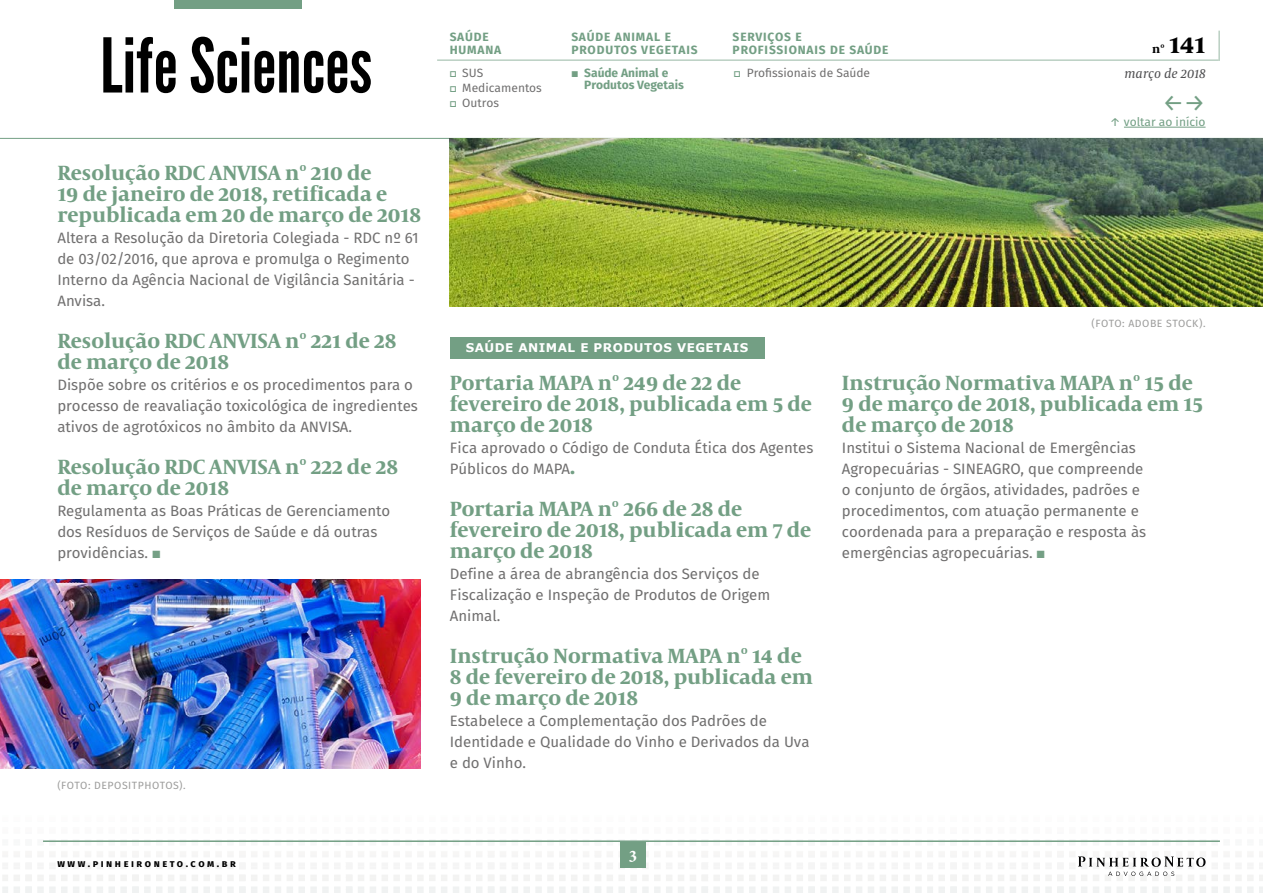
<style>
.page{position:relative;width:1263px;height:893px;background:#fff}
.page>*{position:absolute;margin:0;border:0;box-sizing:border-box;transform-origin:0 0}
.t1{font:700 25.5px "Capitolium News 2";color:#000}
.t2{font:24px "Fira Sans";color:#739f84}
.t3{font:700 21px/21px "Capitolium News 2";color:#739f84}
.t4{font:700 18px "Minion Pro";color:#fff}
.t5{font:15px/21px "Fira Sans";color:#706f6f}
.t6{font:italic 13.5px "Capitolium News 2";letter-spacing:.01em;color:#4e4e50}
.t7{font:700 12px/13px "Fira Sans";letter-spacing:.07em;color:#739f84}
.t8{font:12px/15px "Fira Sans";color:#706f6f}
.t9{font:700 12px/12px "Fira Sans";color:#739f84}
.t10{font:700 12px "Verdana";letter-spacing:.04em;color:#fff}
.t11{font:12px "Fira Sans";color:#739f84}
.t12{font:10.5px "Fira Sans";letter-spacing:.05em;color:#9d9d9c}
.t13{font:700 10.2px "Fira Sans";letter-spacing:.25em;color:#000}
.s1{font-family:"Tisa Sans Pro";color:#75a085}
.s2{font-family:"Tisa Sans Pro";color:#739f84}
.s3{font-family:"Tisa Sans Pro";font-weight:400}
.s4{font-size:12px}
.s5{font-family:"Capitolium News 2";font-weight:700;font-size:21px;color:#739f84}
</style>
<div class="page">
<svg style="left:453px;top:875px;width:6px;height:18px"></svg>
<svg style="left:441px;top:875px;width:6px;height:18px"></svg>
<svg style="left:382px;top:875px;width:53px;height:18px"></svg>
<svg style="left:370px;top:875px;width:6px;height:18px"></svg>
<svg style="left:358px;top:875px;width:6px;height:18px"></svg>
<svg style="left:287px;top:875px;width:65px;height:18px"></svg>
<svg style="left:275px;top:875px;width:6px;height:18px"></svg>
<svg style="left:263px;top:875px;width:6px;height:18px"></svg>
<svg style="left:192px;top:875px;width:65px;height:18px"></svg>
<svg style="left:180px;top:875px;width:6px;height:18px"></svg>
<svg style="left:168px;top:875px;width:6px;height:18px"></svg>
<svg style="left:109px;top:875px;width:53px;height:18px"></svg>
<svg style="left:97px;top:875px;width:6px;height:18px"></svg>
<svg style="left:85px;top:875px;width:6px;height:18px"></svg>
<hr style="left:2px;top:892px;width:30px;height:1px;background:#f0f2f2">
<hr style="left:2px;top:882px;width:30px;height:3px;background:#f3f3f2">
<svg style="left:14px;top:875px;width:65px;height:18px"></svg>
<svg style="left:2px;top:875px;width:6px;height:17px"></svg>
<svg style="left:868px;top:875px;width:6px;height:18px"></svg>
<svg style="left:856px;top:875px;width:6px;height:18px"></svg>
<svg style="left:785px;top:875px;width:65px;height:18px"></svg>
<svg style="left:773px;top:875px;width:6px;height:18px"></svg>
<svg style="left:761px;top:875px;width:6px;height:18px"></svg>
<svg style="left:690px;top:875px;width:65px;height:18px"></svg>
<svg style="left:678px;top:875px;width:6px;height:18px"></svg>
<svg style="left:666px;top:875px;width:6px;height:18px"></svg>
<svg style="left:607px;top:875px;width:53px;height:18px"></svg>
<svg style="left:620px;top:867px;width:26px;height:1px"></svg>
<svg style="left:595px;top:875px;width:6px;height:18px"></svg>
<svg style="left:583px;top:875px;width:6px;height:18px"></svg>
<svg style="left:512px;top:875px;width:65px;height:18px"></svg>
<svg style="left:500px;top:875px;width:6px;height:18px"></svg>
<svg style="left:465px;top:875px;width:29px;height:18px"></svg>
<svg style="left:1259px;top:875px;width:4px;height:18px"></svg>
<svg style="left:998px;top:875px;width:6px;height:18px"></svg>
<svg style="left:986px;top:875px;width:6px;height:18px"></svg>
<svg style="left:880px;top:875px;width:100px;height:18px"></svg>
<div style="left:620px;top:842px;width:26px;height:25px;background:#739f84"></div>
<hr style="left:0;top:138px;width:1263px;height:1px;background:#739f84">
<hr style="left:1218px;top:31px;width:2px;height:30px;background:#739f84">
<div style="left:174px;top:0;width:128px;height:9px;background:#739f84"></div>
<svg style="left:103px;top:37px;width:268px;height:56px"></svg>
<hr style="left:437px;top:59px;width:781px;height:2px;background:#739f84">
<hr style="left:43px;top:840px;width:1177px;height:2px;background:#739f84">
<svg style="left:1010px;top:856px;width:243px;height:37px"></svg>
<img style="left:450px;top:139px;width:813px;height:167px">
<hr style="left:1124px;top:127px;width:81px;height:1px;background:#739f84">
<div style="left:450px;top:337px;width:314px;height:21px;background:#739f84"></div>
<img style="left:0;top:579px;width:421px;height:189px">
<h3 class="t3" style="left:57px;top:162px;width:365px">Resolução RDC ANVISA nº 210 de<br>19 de janeiro de 2018, retificada e republicada em 20 de março de 2018</h3>
<p class="t5" style="left:57px;top:227px;width:363px">Altera a Resolução da Diretoria Colegiada - RDC nº 61 de 03/02/2016, que aprova e promulga o Regimento Interno da Agência Nacional de Vigilância Sanitária - Anvisa.</p>
<h3 class="t3" style="left:57px;top:330px;width:341px">Resolução RDC ANVISA nº 221 de 28 de março de 2018</h3>
<p class="t5" style="left:57px;top:374px;width:362px">Dispõe sobre os critérios e os procedimentos para o processo de reavaliação toxicológica de ingredientes ativos de agrotóxicos no âmbito da ANVISA.</p>
<h3 class="t3" style="left:57px;top:456px;width:342px">Resolução RDC ANVISA nº 222 de 28 de março de 2018</h3>
<p class="t5" style="left:57px;top:500px;width:334px">Regulamenta as Boas Práticas de Gerenciamento dos Resíduos de Serviços de Saúde e dá outras providências. <span class="s1">▪</span></p>
<p class="t12" style="left:57px;top:778px;width:130px">(FOTO: DEPOSITPHOTOS).</p>
<p class="t13" style="left:57px;top:857px;width:180px">www.pinheironeto.com.br</p>
<p class="t7" style="left:450px;top:30px;width:53px">SAÚDE<br>HUMANA</p>
<p class="t7" style="left:733px;top:30px;width:157px">SERVIÇOS E<br>PROFISSIONAIS DE SAÚDE</p>
<p class="t8" style="left:734px;top:65px;width:138px"><span class="s2">▫</span> Profissionais de Saúde</p>
<p class="t7" style="left:571px;top:30px;width:128px">SAÚDE ANIMAL E<br>PRODUTOS VEGETAIS</p>
<p class="t9" style="left:584px;top:66px;width:101px;text-indent:-13px"><span class="s3">▪</span> Saúde Animal e<br>Produtos Vegetais</p>
<p class="t8" style="left:450px;top:65px;width:94px"><span class="s2">▫</span> SUS<br><span class="s2">▫</span> Medicamentos <span class="s2">▫</span> Outros</p>
<p class="t10" style="left:466px;top:340px;width:284px">SAÚDE ANIMAL E PRODUTOS VEGETAIS</p>
<h1 class="t1" style="left:1152px;top:26px;width:55px"><span class="s4">nº</span> 141</h1>
<p class="t6" style="left:1124px;top:64px;width:83px">março de 2018</p>
<h2 class="t2" style="left:1162px;top:86px;width:45px">←→</h2>
<p class="t11" style="left:1110px;top:113px;width:97px">↑ voltar ao início</p>
<p class="t12" style="left:1091px;top:316px;width:115px">(FOTO: ADOBE STOCK).</p>
<h3 class="t3" style="left:450px;top:372px;width:364px">Portaria MAPA nº 249 de 22 de fevereiro de 2018, publicada em 5 de março de 2018</h3>
<p class="t5" style="left:450px;top:437px;width:365px">Fica aprovado o Código de Conduta Ética dos Agentes<br>Públicos do MAPA<span class="s5">.</span></p>
<h3 class="t3" style="left:450px;top:498px;width:363px">Portaria MAPA nº 266 de 28 de fevereiro de 2018, publicada em 7 de março de 2018</h3>
<p class="t5" style="left:450px;top:563px;width:322px">Define a área de abrangência dos Serviços de<br>Fiscalização e Inspeção de Produtos de Origem<br>Animal.</p>
<h3 class="t3" style="left:450px;top:645px;width:365px">Instrução Normativa MAPA nº 14 de<br>8 de fevereiro de 2018, publicada em<br>9 de março de 2018</h3>
<p class="t5" style="left:450px;top:710px;width:361px">Estabelece a Complementação dos Padrões de<br>Identidade e Qualidade do Vinho e Derivados da Uva e do Vinho.</p>
<h3 class="t3" style="left:842px;top:372px;width:363px">Instrução Normativa MAPA nº 15 de<br>9 de março de 2018, publicada em 15 de março de 2018</h3>
<p class="t5" style="left:842px;top:437px;width:306px">Institui o Sistema Nacional de Emergências Agropecuárias - SINEAGRO, que compreende o conjunto de órgãos, atividades, padrões e procedimentos, com atuação permanente e coordenada para a preparação e resposta às emergências agropecuárias. <span class="s1">▪</span></p>
<p class="t4" style="left:628px;top:841px;width:11px">3</p>
</div>
